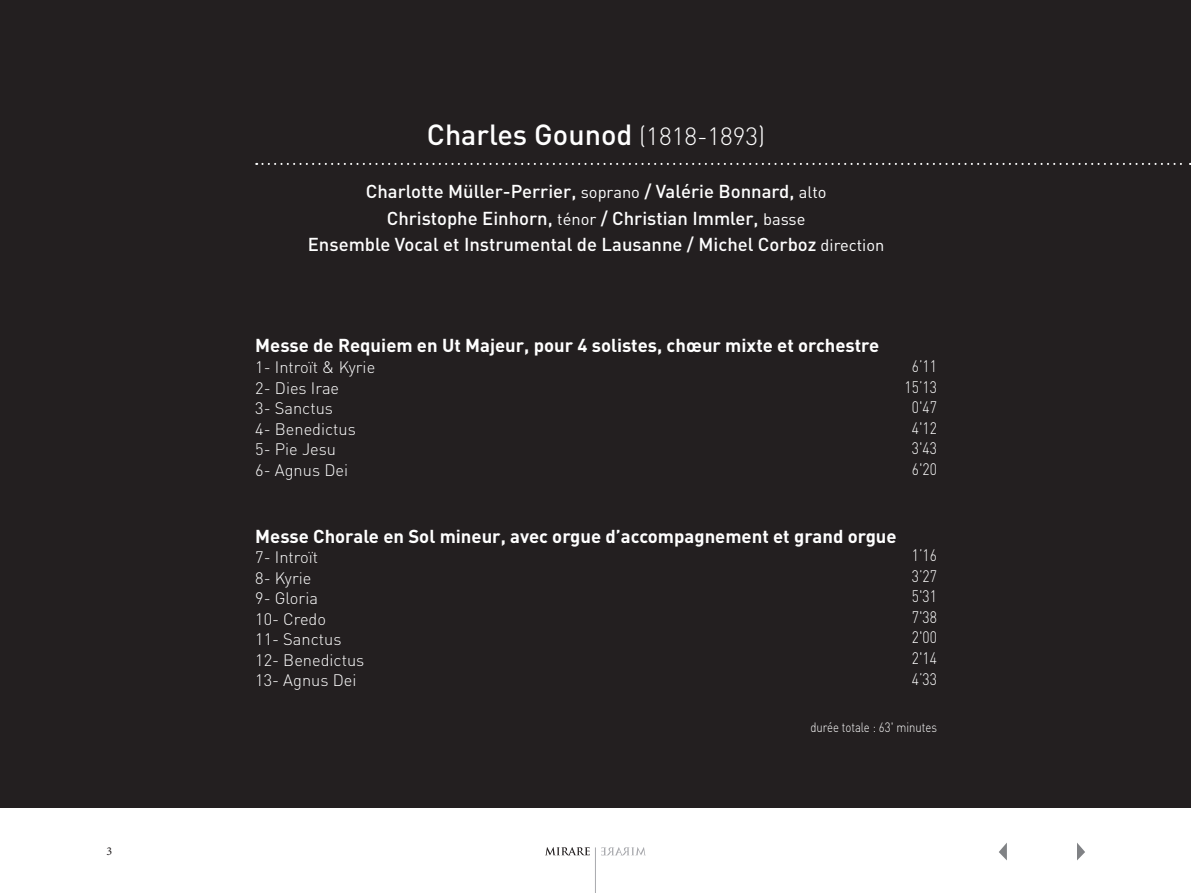
<style>
.page{position:relative;width:1191px;height:893px;background:#fff}
.page>*{position:absolute;margin:0;border:0;box-sizing:border-box;transform-origin:0 0}
.t1{font:500 28.8px "DIN";color:#fff}
.t2{font:500 18.45px/26.7px "DIN";color:#fff;text-align:center}
.t3{font:700 18.45px "DIN";color:#fff}
.t4{font:300 16.5px/20.5px "DIN";color:#fff}
.t5{font:300 16.5px/20.5px "DIN";color:#fff;text-align:center;scale:.85 1}
.t6{font:300 13.35px "DIN";color:#fff;scale:.85 1}
.t7{font:12px "Minion Pro";color:#231f20}
.s1{font-weight:300;font-size:24.6px}
.s2{font-weight:400;font-size:16.5px}
</style>
<div class="page">
<svg style="left:999px;top:843px;width:8px;height:17px"></svg>
<svg style="left:1077px;top:843px;width:8px;height:17px"></svg>
<svg style="left:545px;top:847px;width:45px;height:8px"></svg>
<svg style="left:601px;top:847px;width:45px;height:8px"></svg>
<hr style="left:595px;top:847px;width:1px;height:46px;background:#a8a9ad">
<div style="left:0;top:0;width:1191px;height:808px;background:#231f20"></div>
<svg style="left:256px;top:163px;width:935px;height:2px"></svg>
<p class="t7" style="left:106px;top:843px;width:7px">3</p>
<h1 class="t1" style="left:427px;top:116px;width:340px">Charles Gounod <span class="s1">(1818-1893)</span></h1>
<p class="t2" style="left:308px;top:177px;width:578px">Charlotte Müller-Perrier, <span class="s2">soprano</span> / Valérie Bonnard, <span class="s2">alto<br></span>Christophe Einhorn, <span class="s2">ténor</span> / Christian Immler, <span class="s2">basse<br></span>Ensemble Vocal et Instrumental de Lausanne / Michel Corboz <span class="s2">direction</span></p>
<p class="t3" style="left:255px;top:334px;width:625px">Messe de Requiem en Ut Majeur, pour 4 solistes, chœur mixte et orchestre</p>
<p class="t4" style="left:255px;top:357px;width:122px">1- Introït &amp; Kyrie<br>2- Dies Irae<br>3- Sanctus<br>4- Benedictus<br>5- Pie Jesu<br>6- Agnus Dei</p>
<p class="t5" style="left:904px;top:356px;width:40px">6’11<br>15’13<br>0'47<br>4'12<br>3'43<br>6'20</p>
<p class="t3" style="left:255px;top:524px;width:643px">Messe Chorale en Sol mineur, avec orgue d’accompagnement et grand orgue</p>
<p class="t4" style="left:255px;top:547px;width:111px">7- Introït<br>8- Kyrie<br>9- Gloria<br>10- Credo<br>11- Sanctus<br>12- Benedictus<br>13- Agnus Dei</p>
<p class="t5" style="left:911px;top:545px;width:31px;text-align:justify">1’16<br>3’27<br>5'31<br>7'38<br>2'00<br>2'14<br>4’33</p>
<p class="t6" style="left:810px;top:719px;width:150px">durée totale : 63' minutes</p>
</div>
